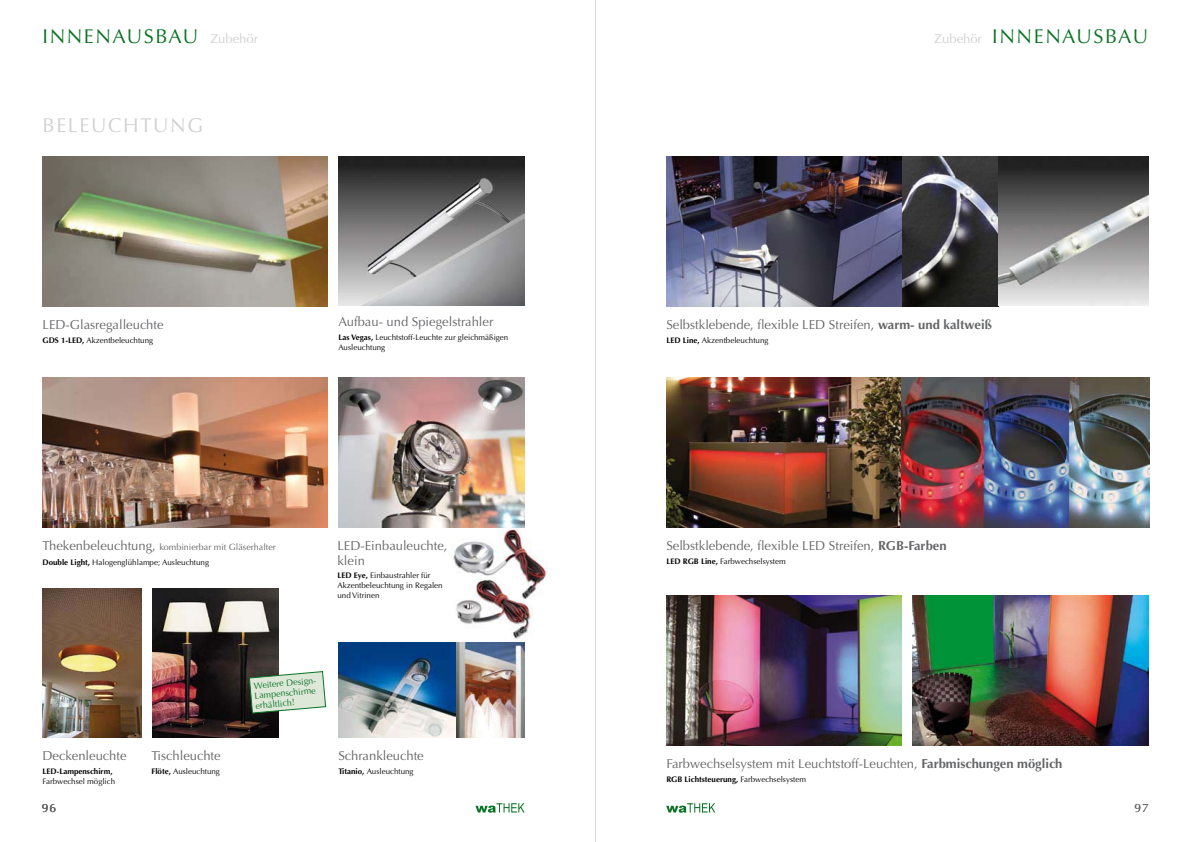
<style>
.page{position:relative;width:1191px;height:842px;background:#fff}
.page>*{position:absolute;margin:0;border:0;box-sizing:border-box;transform-origin:0 0}
.t1{font:20px "Optima";letter-spacing:.08em;color:#087323}
.t2{font:20px "Optima";letter-spacing:.08em;color:#cfd0d2}
.t3{font:13px/15px "Optima";color:#646567}
.t4{font:12px "Optima";color:#646567}
.t5{font:9px "Optima";color:#646567}
.t6{font:9px/10px "Optima";color:#087323}
.t7{font:8px/10px "Optima";color:#000}
.t8{font:700 8px "Optima";color:#000}
.s1{font-size:13px;color:#cfd0d2}
.s2{font-weight:700}
.s3{font-size:13px}
.s4{font-weight:400}
</style>
<div class="page">
<svg style="left:475px;top:803px;width:49px;height:10px"></svg>
<img style="left:43px;top:157px;width:284px;height:149px">
<img style="left:338px;top:156px;width:186px;height:149px">
<img style="left:338px;top:378px;width:186px;height:149px">
<img style="left:43px;top:378px;width:284px;height:149px">
<img style="left:338px;top:643px;width:186px;height:95px">
<img style="left:152px;top:588px;width:126px;height:150px">
<img style="left:43px;top:588px;width:98px;height:150px">
<img style="left:451px;top:528px;width:96px;height:56px">
<img style="left:454px;top:578px;width:84px;height:61px">
<svg style="left:248px;top:670px;width:79px;height:44px;background:#c4d1c1"></svg>
<svg style="left:666px;top:803px;width:49px;height:10px"></svg>
<img style="left:902px;top:157px;width:246px;height:149px">
<img style="left:666px;top:157px;width:236px;height:149px">
<img style="left:666px;top:378px;width:483px;height:149px">
<img style="left:666px;top:595px;width:235px;height:150px">
<img style="left:913px;top:595px;width:235px;height:150px">
<hr style="left:595px;top:0;width:1px;height:842px;background:#d9dada">
<h1 class="t1" style="left:43px;top:24px;width:217px">INNENAUSBAU <span class="s1">Zubehör</span></h1>
<h1 class="t1" style="left:934px;top:24px;width:215px"><span class="s1">Zubehör</span> INNENAUSBAU</h1>
<h1 class="t2" style="left:43px;top:113px;width:162px">BELEUCHTUNG</h1>
<h2 class="t3" style="left:43px;top:317px;width:123px">LED-Glasregalleuchte</h2>
<p class="t7" style="left:43px;top:335px;width:112px"><span class="s2">GDS 1-LED,</span> Akzentbeleuchtung</p>
<h2 class="t3" style="left:338px;top:314px;width:156px">Aufbau- und Spiegelstrahler</h2>
<p class="t7" style="left:338px;top:333px;width:171px"><span class="s2">Las Vegas,</span> Leuchtstoff-Leuchte zur gleichmäßigen<br>Ausleuchtung</p>
<h2 class="t3" style="left:666px;top:317px;width:327px">Selbstklebende, flexible LED Streifen, <span class="s2">warm- und kaltweiß</span></h2>
<p class="t7" style="left:666px;top:335px;width:104px"><span class="s2">LED Line,</span> Akzentbeleuchtung</p>
<p class="t5" style="left:43px;top:542px;width:235px"><span class="s3">Thekenbeleuchtung,</span> kombinierbar mit Gläserhalter</p>
<p class="t7" style="left:43px;top:557px;width:168px"><span class="s2">Double Light,</span> Halogenglühlampe; Ausleuchtung</p>
<h2 class="t3" style="left:337px;top:538px;width:112px">LED-Einbauleuchte, klein</h2>
<p class="t7" style="left:337px;top:571px;width:107px"><span class="s2">LED Eye,</span> Einbaustrahler für<br>Akzentbeleuchtung in Regalen und Vitrinen</p>
<h2 class="t3" style="left:666px;top:538px;width:282px">Selbstklebende, flexible LED Streifen, <span class="s2">RGB-Farben</span></h2>
<p class="t7" style="left:666px;top:556px;width:121px"><span class="s2">LED RGB Line,</span> Farbwechselsystem</p>
<p class="t6" style="left:253px;top:681px;width:66px;rotate:-5deg">Weitere Design-<br>Lampenschirme erhältlich!</p>
<h2 class="t3" style="left:43px;top:748px;width:86px">Deckenleuchte</h2>
<p class="t8" style="left:43px;top:766px;width:72px">LED-Lampenschirm,</p>
<p class="t7" style="left:43px;top:776px;width:74px">Farbwechsel möglich</p>
<h2 class="t3" style="left:151px;top:748px;width:71px">Tischleuchte</h2>
<p class="t7" style="left:151px;top:766px;width:70px"><span class="s2">Flöte,</span> Ausleuchtung</p>
<h2 class="t3" style="left:338px;top:748px;width:87px">Schrankleuchte</h2>
<p class="t7" style="left:338px;top:766px;width:77px"><span class="s2">Titanio,</span> Ausleuchtung</p>
<h2 class="t3" style="left:666px;top:756px;width:398px">Farbwechselsystem mit Leuchtstoff-Leuchten, <span class="s2">Farbmischungen möglich</span></h2>
<p class="t8" style="left:666px;top:775px;width:141px">RGB Lichtsteuerung, <span class="s4">Farbwechselsystem</span></p>
<h3 class="t4" style="left:42px;top:801px;width:16px">96</h3>
<h3 class="t4" style="left:1134px;top:801px;width:16px">97</h3>
</div>
